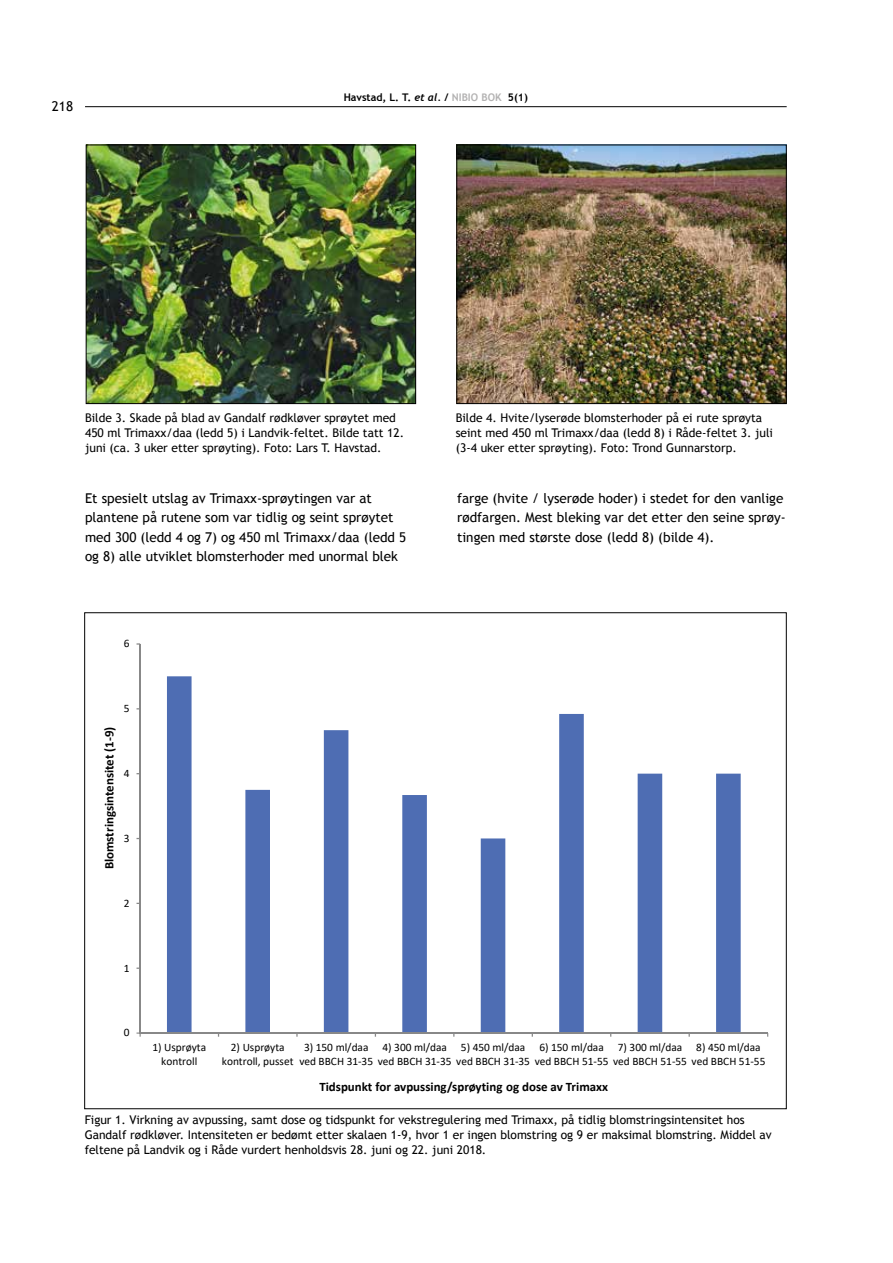
<style>
.page{position:relative;width:893px;height:1263px;background:#fff}
.page>*{position:absolute;margin:0;border:0;box-sizing:border-box;transform-origin:0 0}
.t1{font:13.5px/19.5px "Trebuchet MS";color:#000}
.t2{font:700 12.9px "Calibri";color:#000}
.t3{font:12px/15px "Trebuchet MS";color:#000}
.t4{font:11.4px/14px "Calibri";color:#000;text-align:center}
.t5{font:700 10.5px "Trebuchet MS";color:#000}
.s1{font-family:"Trebuchet";font-style:italic}
.s2{color:#b3b2b2}
</style>
<div class="page">
<hr style="left:85px;top:106px;width:702px;height:1px;background:#000">
<img style="left:88px;top:147px;width:326px;height:255px">
<div style="left:86px;top:145px;width:330px;height:259px;border:1px solid #000"></div>
<img style="left:458px;top:147px;width:327px;height:255px">
<div style="left:456px;top:145px;width:331px;height:259px;border:1px solid #000"></div>
<svg style="left:167px;top:676px;width:574px;height:356px"></svg>
<hr style="left:140px;top:644px;width:1px;height:389px;background:#888">
<hr style="left:140px;top:1032px;width:628px;height:2px;background:#888">
<svg style="left:137px;top:1032px;width:4px;height:5px"></svg>
<p class="t1" style="left:52px;top:97px;width:23px">218</p>
<p class="t5" style="left:344px;top:91px;width:186px">Havstad, L. T. <span class="s1">et al.</span> / <span class="s2">NIBIO BOK</span> 5(1)</p>
<p class="t3" style="left:85px;top:410px;width:321px">Bilde 3. Skade på blad av Gandalf rødkløver sprøytet med<br>450 ml Trimaxx/daa (ledd 5) i Landvik-feltet. Bilde tatt 12. juni (ca. 3 uker etter sprøyting). Foto: Lars T. Havstad.</p>
<p class="t3" style="left:456px;top:410px;width:319px">Bilde 4. Hvite/lyserøde blomsterhoder på ei rute sprøyta seint med 450 ml Trimaxx/daa (ledd 8) i Råde-feltet 3. juli (3-4 uker etter sprøyting). Foto: Trond Gunnarstorp.</p>
<p class="t1" style="left:85px;top:488px;width:323px">Et spesielt utslag av Trimaxx-sprøytingen var at plantene på rutene som var tidlig og seint sprøytet med 300 (ledd 4 og 7) og 450 ml Trimaxx/daa (ledd 5 og 8) alle utviklet blomsterhoder med unormal blek</p>
<p class="t1" style="left:457px;top:488px;width:330px">farge (hvite / lyserøde hoder) i stedet for den vanlige rødfargen. Mest bleking var det etter den seine sprøy&shy;tingen med største dose (ledd 8) (bilde 4).</p>
<p class="t4" style="left:124px;top:636px;width:7px">6</p>
<p class="t2" style="left:100px;top:869px;width:144px;rotate:-90deg">Blomstringsintensitet (1‐9)</p>
<p class="t4" style="left:124px;top:701px;width:7px">5</p>
<p class="t4" style="left:124px;top:766px;width:7px">4</p>
<p class="t4" style="left:124px;top:831px;width:7px">3</p>
<p class="t4" style="left:124px;top:895px;width:7px">2</p>
<p class="t4" style="left:124px;top:960px;width:7px">1</p>
<p class="t4" style="left:124px;top:1025px;width:7px">0</p>
<p class="t4" style="left:152px;top:1040px;width:55px">1) Usprøyta kontroll</p>
<p class="t4" style="left:222px;top:1040px;width:73px">2) Usprøyta kontroll, pusset</p>
<p class="t4" style="left:299px;top:1040px;width:468px;text-align:left;text-indent:5px">3) 150 ml/daa<br>ved BBCH 31‐35 ved BBCH 31‐35 ved BBCH 31‐35 ved BBCH 51‐55 ved BBCH 51‐55 ved BBCH 51‐55</p>
<p class="t4" style="left:382px;top:1040px;width:66px">4) 300 ml/daa</p>
<p class="t4" style="left:461px;top:1040px;width:66px">5) 450 ml/daa</p>
<p class="t4" style="left:539px;top:1040px;width:66px">6) 150 ml/daa</p>
<p class="t4" style="left:618px;top:1040px;width:66px">7) 300 ml/daa</p>
<p class="t4" style="left:696px;top:1040px;width:66px">8) 450 ml/daa</p>
<p class="t2" style="left:319px;top:1077px;width:290px">Tidspunkt for avpussing/sprøyting og dose av Trimaxx</p>
<p class="t3" style="left:85px;top:1113px;width:689px">Figur 1. Virkning av avpussing, samt dose og tidspunkt for vekstregulering med Trimaxx, på tidlig blomstringsintensitet hos<br>Gandalf rødkløver. Intensiteten er bedømt etter skalaen 1-9, hvor 1 er ingen blomstring og 9 er maksimal blomstring. Middel av feltene på Landvik og i Råde vurdert henholdsvis 28. juni og 22. juni 2018.</p>
</div>
